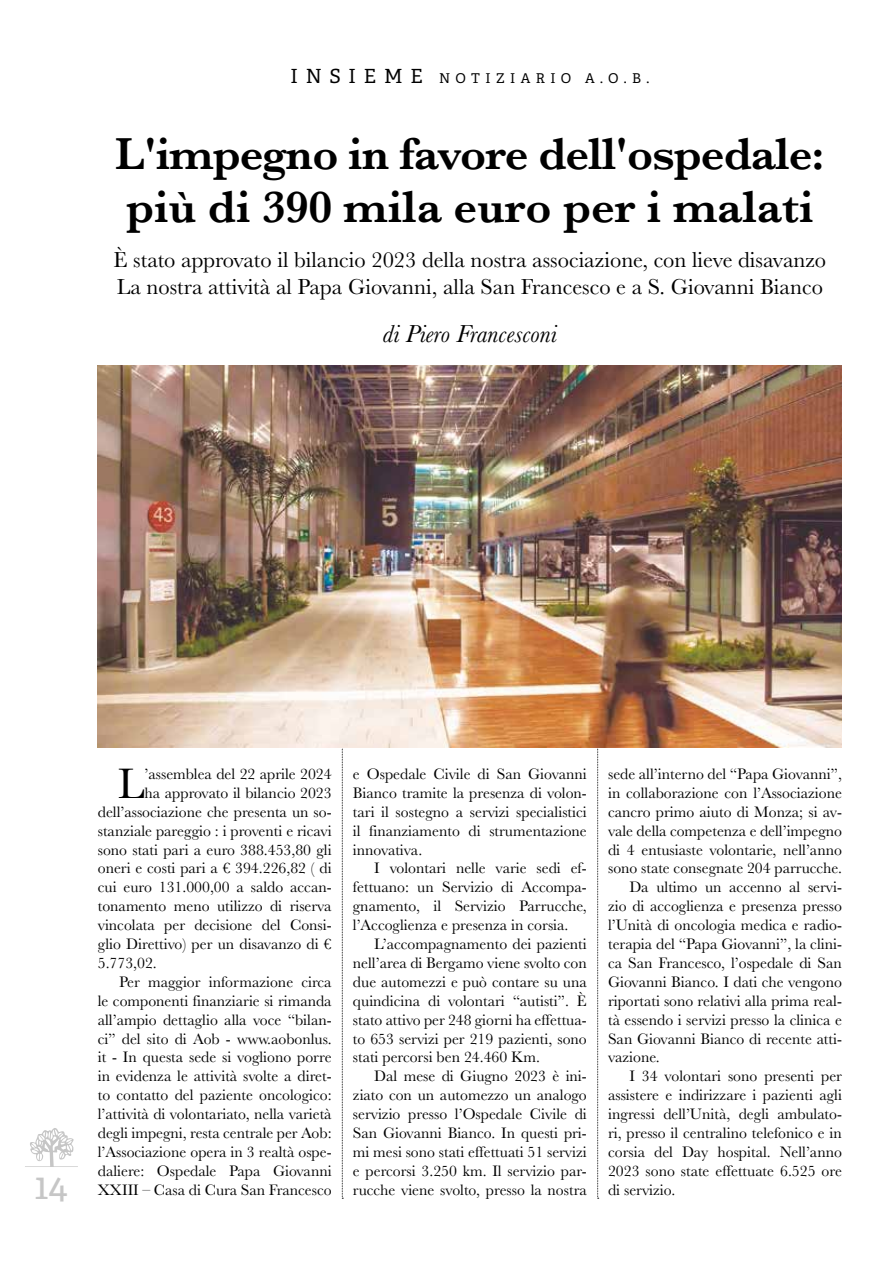
<style>
.page{position:relative;width:893px;height:1263px;background:#fff}
.page>*{position:absolute;margin:0;border:0;box-sizing:border-box;transform-origin:0 0}
.t1{font:600 46.5px/52.5px "Baskerville";letter-spacing:-.02em;color:#000}
.t2{font:44.25px "Baskerville";color:#000}
.t3{font:37.5px "Adelle";color:#c6c6c6}
.t4{font:italic 25.5px "Baskerville";color:#000}
.t5{font:22.5px/27px "Baskerville";color:#000}
.t6{font:15.75px/18.9px "Baskerville";color:#000;text-align:justify}
.t7{font:13.5px "Adelle";letter-spacing:.4em;color:#000}
.s1{font-size:19.5px}
</style>
<div class="page">
<svg style="left:25px;top:1128px;width:53px;height:39px"></svg>
<svg style="left:597px;top:748px;width:2px;height:451px"></svg>
<svg style="left:342px;top:748px;width:1px;height:451px"></svg>
<img style="left:98px;top:365px;width:744px;height:383px">
<p class="t7" style="left:291px;top:70px;width:360px"><span class="s1">INSIEME</span> NOTIZIARIO A.O.B.</p>
<h1 class="t1" style="left:115px;top:127px;width:711px">L'impegno in favore dell'ospedale: più di 390 mila euro per i malati</h1>
<h3 class="t5" style="left:114px;top:246px;width:714px">È stato approvato il bilancio 2023 della nostra associazione, con lieve disavanzo<br>La nostra attività al Papa Giovanni, alla San Francesco e a S. Giovanni Bianco</h3>
<h3 class="t4" style="left:383px;top:317px;width:176px">di Piero Francesconi</h3>
<h3 class="t3" style="left:35px;top:1163px;width:34px">14</h3>
<h2 class="t2" style="left:118px;top:755px;width:28px">L</h2>
<p class="t6" style="left:145px;top:765px;width:189px">’assemblea del 22 aprile 2024</p>
<p class="t6" style="left:145px;top:783px;width:189px">ha approvato il bilancio 2023</p>
<p class="t6" style="left:98px;top:802px;width:235px">dell’associazione che presenta un so-</p>
<p class="t6" style="left:98px;top:821px;width:235px">stanziale pareggio : i proventi e ricavi</p>
<p class="t6" style="left:98px;top:840px;width:235px">sono stati pari a euro 388.453,80 gli</p>
<p class="t6" style="left:98px;top:859px;width:235px">oneri e costi pari a € 394.226,82 ( di</p>
<p class="t6" style="left:98px;top:878px;width:235px">cui euro 131.000,00 a saldo accan-</p>
<p class="t6" style="left:98px;top:897px;width:235px">tonamento meno utilizzo di riserva</p>
<p class="t6" style="left:98px;top:916px;width:235px">vincolata per decisione del Consi-</p>
<p class="t6" style="left:98px;top:935px;width:235px">glio Direttivo) per un disavanzo di €</p>
<p class="t6" style="left:98px;top:954px;width:61px">5.773,02.</p>
<p class="t6" style="left:119px;top:972px;width:214px">Per maggior informazione circa</p>
<p class="t6" style="left:98px;top:991px;width:235px">le componenti finanziarie si rimanda</p>
<p class="t6" style="left:98px;top:1010px;width:235px">all’ampio dettaglio alla voce “bilan-</p>
<p class="t6" style="left:98px;top:1029px;width:235px">ci” del sito di Aob - www.aobonlus.</p>
<p class="t6" style="left:98px;top:1048px;width:235px">it - In questa sede si vogliono porre</p>
<p class="t6" style="left:98px;top:1067px;width:235px">in evidenza le attività svolte a diret-</p>
<p class="t6" style="left:98px;top:1086px;width:235px">to contatto del paziente oncologico:</p>
<p class="t6" style="left:98px;top:1105px;width:235px">l’attività di volontariato, nella varietà</p>
<p class="t6" style="left:98px;top:1124px;width:235px">degli impegni, resta centrale per Aob:</p>
<p class="t6" style="left:98px;top:1143px;width:235px">l’Associazione opera in 3 realtà ospe-</p>
<p class="t6" style="left:98px;top:1161px;width:235px">daliere: Ospedale Papa Giovanni</p>
<p class="t6" style="left:98px;top:1180px;width:235px">XXIII – Casa di Cura San Francesco</p>
<p class="t6" style="left:353px;top:765px;width:235px">e Ospedale Civile di San Giovanni Bianco tramite la presenza di volon&shy;tari il sostegno a servizi specialistici il finanziamento di strumentazione innovativa.</p>
<p class="t6" style="left:353px;top:859px;width:235px;text-indent:21px">I volontari nelle varie sedi ef&shy;fettuano: un Servizio di Accompa&shy;gnamento, il Servizio Parrucche, l’Accoglienza e presenza in corsia.</p>
<p class="t6" style="left:353px;top:935px;width:235px;text-indent:21px">L’accompagnamento dei pazienti nell’area di Bergamo viene svolto con due automezzi e può contare su una quindicina di volontari “autisti”. È stato attivo per 248 giorni ha effettua&shy;to 653 servizi per 219 pazienti, sono stati percorsi ben 24.460 Km.</p>
<p class="t6" style="left:353px;top:1067px;width:235px;text-indent:21px">Dal mese di Giugno 2023 è ini&shy;ziato con un automezzo un analogo servizio presso l’Ospedale Civile di San Giovanni Bianco. In questi pri&shy;mi mesi sono stati effettuati 51 servizi e percorsi 3.250 km. Il servizio par&shy;rucche viene svolto, presso la nostra</p>
<p class="t6" style="left:608px;top:765px;width:235px">sede all’interno del “Papa Giovanni”,</p>
<p class="t6" style="left:608px;top:783px;width:235px">in collaborazione con l’Associazione</p>
<p class="t6" style="left:608px;top:802px;width:235px">cancro primo aiuto di Monza; si av-</p>
<p class="t6" style="left:608px;top:821px;width:235px">vale della competenza e dell’impegno</p>
<p class="t6" style="left:608px;top:840px;width:235px">di 4 entusiaste volontarie, nell’anno</p>
<p class="t6" style="left:608px;top:859px;width:235px">sono state consegnate 204 parrucche.</p>
<p class="t6" style="left:629px;top:878px;width:214px">Da ultimo un accenno al servi-</p>
<p class="t6" style="left:608px;top:897px;width:235px">zio di accoglienza e presenza presso</p>
<p class="t6" style="left:608px;top:916px;width:235px">l’Unità di oncologia medica e radio-</p>
<p class="t6" style="left:608px;top:935px;width:235px">terapia del “Papa Giovanni”, la clini-</p>
<p class="t6" style="left:608px;top:954px;width:235px">ca San Francesco, l’ospedale di San</p>
<p class="t6" style="left:608px;top:972px;width:235px">Giovanni Bianco. I dati che vengono</p>
<p class="t6" style="left:608px;top:991px;width:235px">riportati sono relativi alla prima real-</p>
<p class="t6" style="left:608px;top:1010px;width:235px">tà essendo i servizi presso la clinica e</p>
<p class="t6" style="left:608px;top:1029px;width:235px">San Giovanni Bianco di recente atti-</p>
<p class="t6" style="left:608px;top:1048px;width:53px">vazione.</p>
<p class="t6" style="left:629px;top:1067px;width:214px">I 34 volontari sono presenti per</p>
<p class="t6" style="left:608px;top:1086px;width:235px">assistere e indirizzare i pazienti agli</p>
<p class="t6" style="left:608px;top:1105px;width:235px">ingressi dell’Unità, degli ambulato-</p>
<p class="t6" style="left:608px;top:1124px;width:235px">ri, presso il centralino telefonico e in</p>
<p class="t6" style="left:608px;top:1143px;width:235px">corsia del Day hospital. Nell’anno</p>
<p class="t6" style="left:608px;top:1161px;width:235px">2023 sono state effettuate 6.525 ore</p>
<p class="t6" style="left:608px;top:1180px;width:69px">di servizio.</p>
</div>
